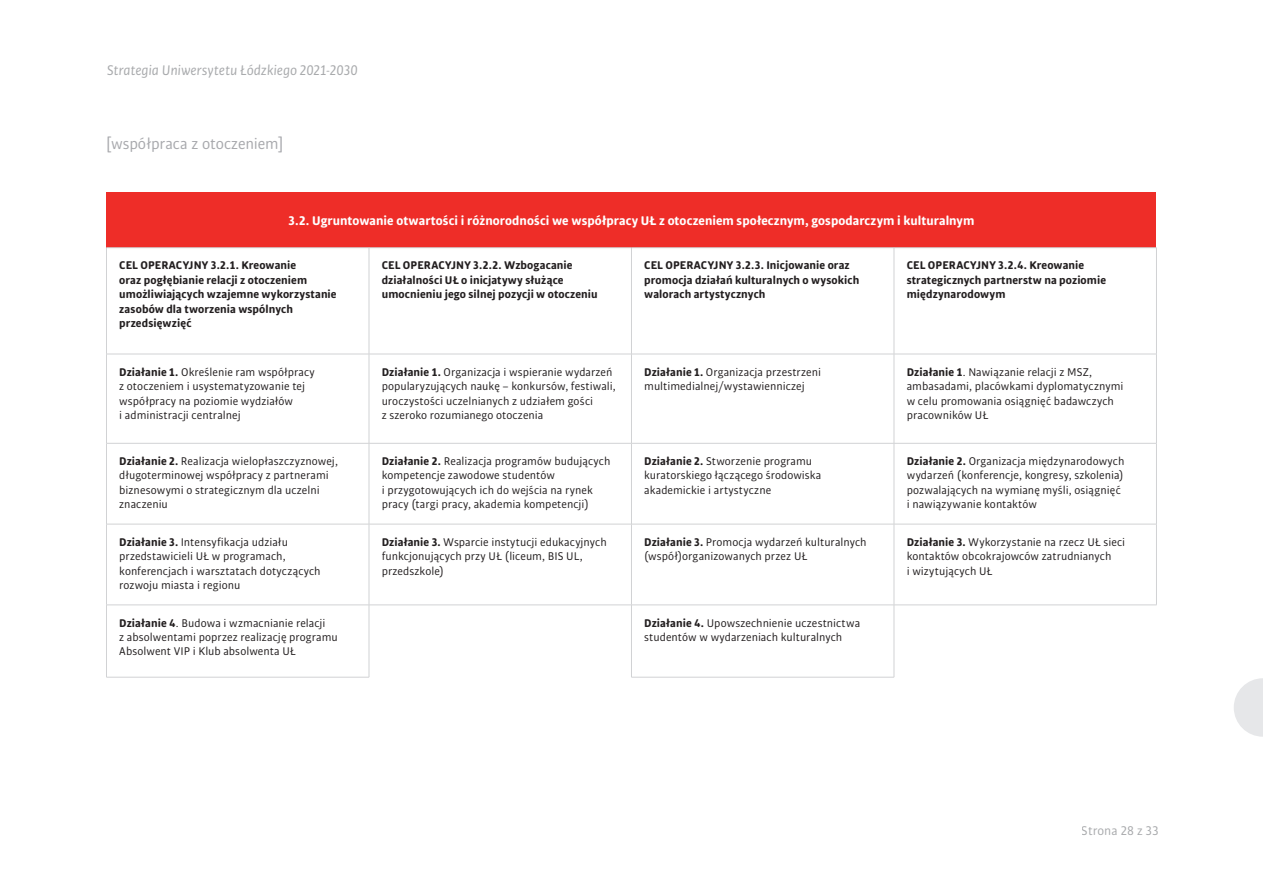
<style>
.page{position:relative;width:1263px;height:893px;background:#fff}
.page>*{position:absolute;margin:0;border:0;box-sizing:border-box;transform-origin:0 0}
.tytuł{font:16.5px "Bulo Rounded";letter-spacing:-.01em;color:#a8a9ad}
.t1{font:italic 15px "Bulo Rounded";color:#939598}
.treść{font:700 13.5px "Bulo Rounded";color:#fff}
.t2{font:13.5px "Bulo Rounded";color:#939598}
.tabela_tekst{font:12px/14.4px "Bulo Rounded";letter-spacing:.005em;color:#231f20}
.tabela_tekst-2{font:700 12px/14.4px "Bulo Rounded";letter-spacing:.005em;color:#231f20}
.s1{font-weight:700}
</style>
<div class="page">
<svg style="left:1234px;top:678px;width:29px;height:59px"></svg>
<div style="left:106px;top:192px;width:1050px;height:56px;background:#ee2d28"></div>
<hr style="left:106px;top:354px;width:263px;height:1px;background:#d1d2d4">
<hr style="left:369px;top:354px;width:262px;height:1px;background:#d1d2d4">
<hr style="left:106px;top:443px;width:263px;height:1px;background:#d1d2d4">
<hr style="left:369px;top:443px;width:262px;height:1px;background:#d1d2d4">
<hr style="left:631px;top:443px;width:263px;height:1px;background:#d1d2d4">
<hr style="left:894px;top:443px;width:263px;height:1px;background:#d1d2d4">
<hr style="left:369px;top:248px;width:1px;height:106px;background:#d1d2d4">
<hr style="left:369px;top:354px;width:1px;height:89px;background:#d1d2d4">
<hr style="left:369px;top:443px;width:1px;height:81px;background:#d1d2d4">
<hr style="left:631px;top:248px;width:1px;height:106px;background:#d1d2d4">
<hr style="left:894px;top:354px;width:263px;height:1px;background:#d1d2d4">
<hr style="left:631px;top:354px;width:263px;height:1px;background:#d1d2d4">
<hr style="left:631px;top:354px;width:1px;height:89px;background:#d1d2d4">
<hr style="left:631px;top:443px;width:1px;height:81px;background:#d1d2d4">
<hr style="left:631px;top:524px;width:1px;height:81px;background:#d1d2d4">
<hr style="left:894px;top:248px;width:1px;height:106px;background:#d1d2d4">
<hr style="left:894px;top:354px;width:1px;height:89px;background:#d1d2d4">
<hr style="left:894px;top:443px;width:1px;height:81px;background:#d1d2d4">
<hr style="left:106px;top:247px;width:263px;height:1px;background:#d1d2d4">
<hr style="left:106px;top:248px;width:1px;height:106px;background:#d1d2d4">
<hr style="left:369px;top:247px;width:262px;height:1px;background:#d1d2d4">
<hr style="left:631px;top:247px;width:263px;height:1px;background:#d1d2d4">
<hr style="left:894px;top:247px;width:263px;height:1px;background:#d1d2d4">
<hr style="left:1156px;top:248px;width:1px;height:106px;background:#d1d2d4">
<hr style="left:106px;top:354px;width:1px;height:89px;background:#d1d2d4">
<hr style="left:1156px;top:354px;width:1px;height:89px;background:#d1d2d4">
<hr style="left:106px;top:443px;width:1px;height:81px;background:#d1d2d4">
<hr style="left:1156px;top:443px;width:1px;height:81px;background:#d1d2d4">
<hr style="left:894px;top:524px;width:1px;height:81px;background:#d1d2d4">
<hr style="left:631px;top:605px;width:1px;height:72px;background:#d1d2d4">
<hr style="left:894px;top:605px;width:1px;height:72px;background:#d1d2d4">
<hr style="left:631px;top:677px;width:263px;height:1px;background:#d1d2d4">
<hr style="left:369px;top:524px;width:262px;height:1px;background:#d1d2d4">
<hr style="left:631px;top:524px;width:263px;height:1px;background:#d1d2d4">
<hr style="left:894px;top:524px;width:263px;height:1px;background:#d1d2d4">
<hr style="left:1156px;top:524px;width:1px;height:81px;background:#d1d2d4">
<hr style="left:369px;top:605px;width:262px;height:1px;background:#d1d2d4">
<hr style="left:631px;top:605px;width:263px;height:1px;background:#d1d2d4">
<hr style="left:894px;top:605px;width:263px;height:1px;background:#d1d2d4">
<hr style="left:106px;top:524px;width:263px;height:1px;background:#d1d2d4">
<hr style="left:106px;top:524px;width:1px;height:81px;background:#d1d2d4">
<hr style="left:369px;top:524px;width:1px;height:81px;background:#d1d2d4">
<hr style="left:106px;top:605px;width:263px;height:1px;background:#d1d2d4">
<hr style="left:106px;top:605px;width:1px;height:72px;background:#d1d2d4">
<hr style="left:369px;top:605px;width:1px;height:72px;background:#d1d2d4">
<hr style="left:106px;top:677px;width:263px;height:1px;background:#d1d2d4">
<p class="t1" style="left:107px;top:61px;width:252px">Strategia Uniwersytetu Łódzkiego 2021-2030</p>
<p class="tytuł" style="left:106px;top:133px;width:179px">[współpraca z otoczeniem]</p>
<p class="treść" style="left:288px;top:212px;width:687px">3.2. Ugruntowanie otwartości i różnorodności we współpracy UŁ z otoczeniem społecznym, gospodarczym i kulturalnym</p>
<p class="tabela_tekst-2" style="left:119px;top:258px;width:219px">CEL OPERACYJNY 3.2.1. Kreowanie<br>oraz pogłębianie relacji z otoczeniem umożliwiających wzajemne wykorzystanie zasobów dla tworzenia wspólnych przedsięwzięć</p>
<p class="tabela_tekst-2" style="left:382px;top:258px;width:217px">CEL OPERACYJNY 3.2.2. Wzbogacanie działalności UŁ o inicjatywy służące umocnieniu jego silnej pozycji w otoczeniu</p>
<p class="tabela_tekst-2" style="left:644px;top:258px;width:217px">CEL OPERACYJNY 3.2.3. Inicjowanie oraz promocja działań kulturalnych o wysokich walorach artystycznych</p>
<p class="tabela_tekst-2" style="left:907px;top:258px;width:201px">CEL OPERACYJNY 3.2.4. Kreowanie strategicznych partnerstw na poziomie międzynarodowym</p>
<p class="tabela_tekst" style="left:119px;top:365px;width:197px"><span class="s1">Działanie 1.</span> Określenie ram współpracy z otoczeniem i usystematyzowanie tej współpracy na poziomie wydziałów<br>i administracji centralnej</p>
<p class="tabela_tekst" style="left:382px;top:365px;width:235px"><span class="s1">Działanie 1.</span> Organizacja i wspieranie wydarzeń popularyzujących naukę – konkursów, festiwali, uroczystości uczelnianych z udziałem gości<br>z szeroko rozumianego otoczenia</p>
<p class="tabela_tekst" style="left:644px;top:365px;width:178px"><span class="s1">Działanie 1.</span> Organizacja przestrzeni multimedialnej/wystawienniczej</p>
<p class="tabela_tekst" style="left:907px;top:365px;width:218px"><span class="s1">Działanie 1</span>. Nawiązanie relacji z MSZ, ambasadami, placówkami dyplomatycznymi w celu promowania osiągnięć badawczych pracowników UŁ</p>
<p class="tabela_tekst" style="left:119px;top:454px;width:220px"><span class="s1">Działanie 2.</span> Realizacja wielopłaszczyznowej, długoterminowej współpracy z partnerami biznesowymi o strategicznym dla uczelni znaczeniu</p>
<p class="tabela_tekst" style="left:382px;top:454px;width:230px"><span class="s1">Działanie 2.</span> Realizacja programów budujących kompetencje zawodowe studentów<br>i przygotowujących ich do wejścia na rynek pracy (targi pracy, akademia kompetencji)</p>
<p class="tabela_tekst" style="left:644px;top:454px;width:179px"><span class="s1">Działanie 2.</span> Stworzenie programu kuratorskiego łączącego środowiska akademickie i artystyczne</p>
<p class="tabela_tekst" style="left:907px;top:454px;width:219px"><span class="s1">Działanie 2.</span> Organizacja międzynarodowych wydarzeń (konferencje, kongresy, szkolenia) pozwalających na wymianę myśli, osiągnięć i nawiązywanie kontaktów</p>
<p class="tabela_tekst" style="left:119px;top:535px;width:203px"><span class="s1">Działanie 3.</span> Intensyfikacja udziału przedstawicieli UŁ w programach, konferencjach i warsztatach dotyczących rozwoju miasta i regionu</p>
<p class="tabela_tekst" style="left:382px;top:535px;width:227px"><span class="s1">Działanie 3.</span> Wsparcie instytucji edukacyjnych funkcjonujących przy UŁ (liceum, BIS UL, przedszkole)</p>
<p class="tabela_tekst" style="left:644px;top:535px;width:224px"><span class="s1">Działanie 3.</span> Promocja wydarzeń kulturalnych (współ)organizowanych przez UŁ</p>
<p class="tabela_tekst" style="left:907px;top:535px;width:220px"><span class="s1">Działanie 3.</span> Wykorzystanie na rzecz UŁ sieci kontaktów obcokrajowców zatrudnianych<br>i wizytujących UŁ</p>
<p class="tabela_tekst" style="left:119px;top:616px;width:220px"><span class="s1">Działanie 4</span>. Budowa i wzmacnianie relacji<br>z absolwentami poprzez realizację programu<br>Absolwent VIP i Klub absolwenta UŁ</p>
<p class="tabela_tekst" style="left:644px;top:616px;width:217px"><span class="s1">Działanie 4.</span> Upowszechnienie uczestnictwa studentów w wydarzeniach kulturalnych</p>
<p class="t2" style="left:1082px;top:822px;width:79px">Strona 28 z 33</p>
</div>
